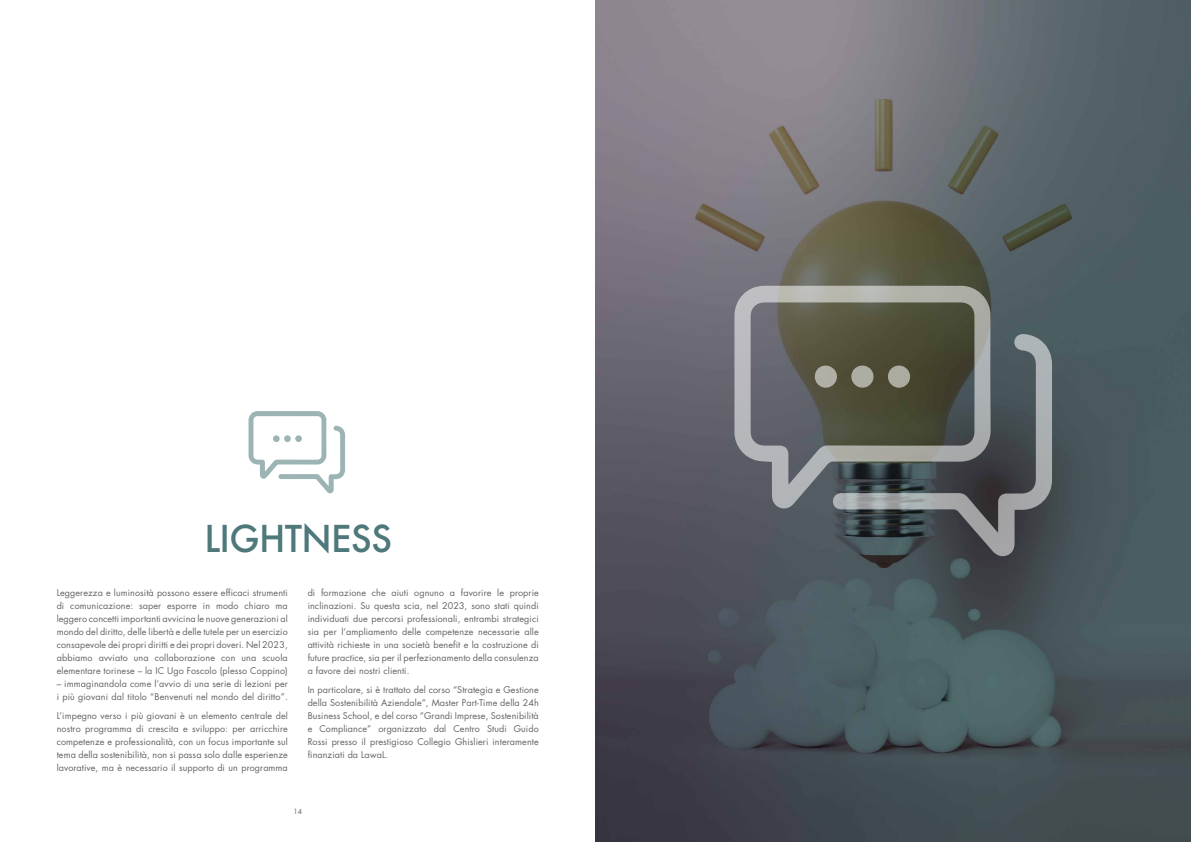
<style>
.page{position:relative;width:1191px;height:842px;background:#fff}
.page>*{position:absolute;margin:0;border:0;box-sizing:border-box;transform-origin:0 0}
.t1{font:500 36px "Futura";letter-spacing:-.02em;color:#4e7879}
.t2{font:9px/13px "Futura";letter-spacing:.01em;color:#636362;text-align:justify}
.t3{font:7px "Futura";color:#636362}
</style>
<div class="page">
<svg style="left:248px;top:411px;width:97px;height:83px"></svg>
<div style="left:284px;top:435px;width:7px;height:7px;background:#9db4b5;border-radius:50%"></div>
<div style="left:295px;top:435px;width:7px;height:7px;background:#9db4b5;border-radius:50%"></div>
<div style="left:273px;top:435px;width:7px;height:7px;background:#9db4b5;border-radius:50%"></div>
<img style="left:595px;top:0;width:596px;height:842px">
<svg style="left:734px;top:286px;width:256px;height:223px;background:#777875"></svg>
<svg style="left:832px;top:334px;width:220px;height:223px;background:#595e5a"></svg>
<div style="left:851px;top:365px;width:22px;height:23px;background:#aeada3;border-radius:50%"></div>
<div style="left:888px;top:365px;width:22px;height:23px;background:#acaba0;border-radius:50%"></div>
<div style="left:815px;top:365px;width:22px;height:23px;background:#b1b0a6;border-radius:50%"></div>
<h1 class="t1" style="left:204px;top:514px;width:189px">LIGHTNESS</h1>
<p class="t2" style="left:57px;top:586px;width:233px">Leggerezza e luminosità possono essere efficaci strumenti di comunicazione: saper esporre in modo chiaro ma leggero concetti importanti avvicina le nuove generazioni al mondo del diritto, delle libertà e delle tutele per un esercizio consapevole dei propri diritti e dei propri doveri. Nel 2023, abbiamo avviato una collaborazione con una scuola elementare torinese – la IC Ugo Foscolo (plesso Coppino)</p>
<p class="t2" style="left:57px;top:677px;width:233px">– immaginandola come l’avvio di una serie di lezioni per i più giovani dal titolo “Benvenuti nel mondo del diritto”.</p>
<p class="t2" style="left:57px;top:709px;width:233px">L’impegno verso i più giovani è un elemento centrale del nostro programma di crescita e sviluppo: per arricchire competenze e professionalità, con un focus importante sul tema della sostenibilità, non si passa solo dalle esperienze lavorative, ma è necessario il supporto di un programma</p>
<p class="t2" style="left:308px;top:586px;width:233px">di formazione che aiuti ognuno a favorire le proprie inclinazioni. Su questa scia, nel 2023, sono stati quindi individuati due percorsi professionali, entrambi strategici sia per l’ampliamento delle competenze necessarie alle attività richieste in una società benefit e la costruzione di future practice, sia per il perfezionamento della consulenza a favore dei nostri clienti.</p>
<p class="t2" style="left:308px;top:683px;width:233px">In particolare, si è trattato del corso “Strategia e Gestione della Sostenibilità Aziendale”, Master Part-Time della 24h Business School, e del corso “Grandi Imprese, Sostenibilità e Compliance” organizzato dal Centro Studi Guido Rossi presso il prestigioso Collegio Ghislieri interamente finanziati da LawaL.</p>
<p class="t3" style="left:293px;top:807px;width:10px">14</p>
</div>
